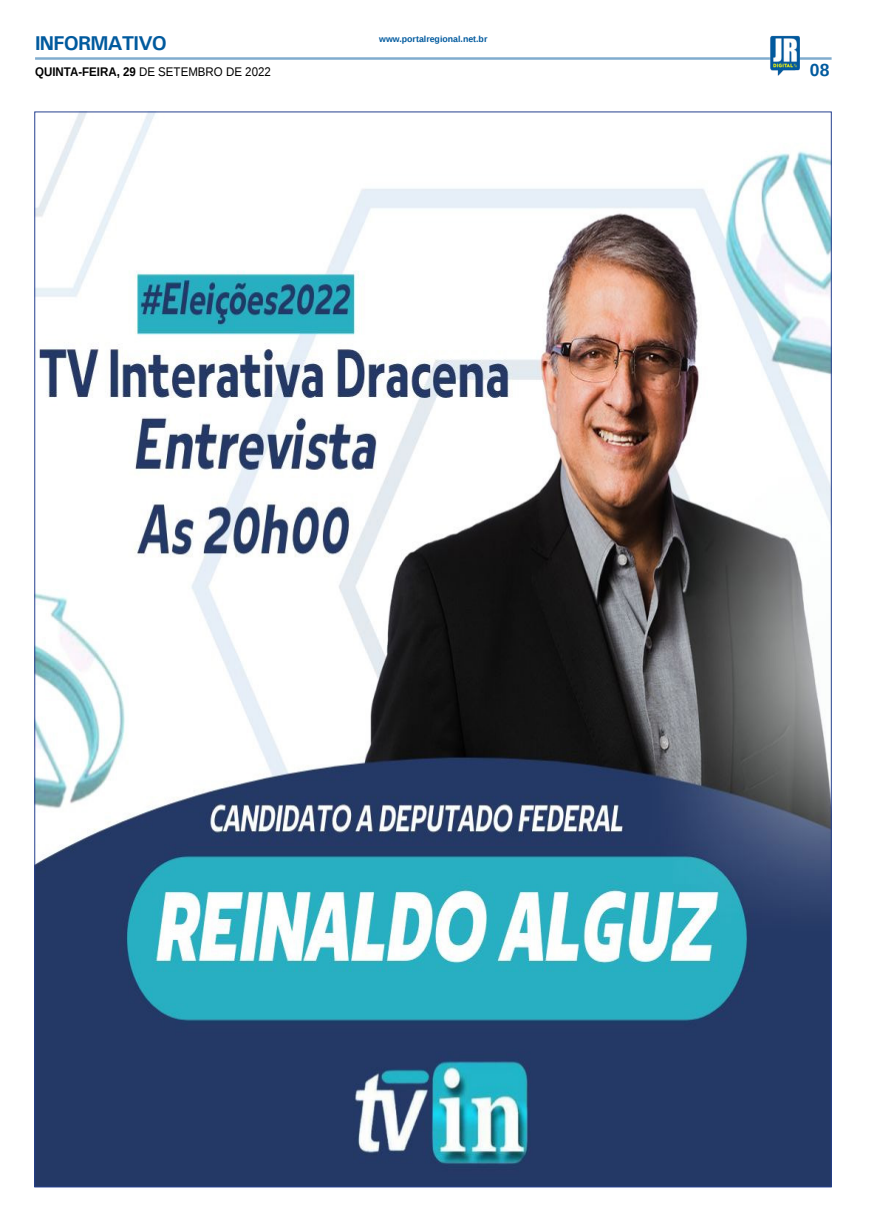
<style>
.page{position:relative;width:869px;height:1223px;background:#fff}
.page>*{position:absolute;margin:0;border:0;box-sizing:border-box;transform-origin:0 0}
.TITULO_PG{font:700 20px "Univers";letter-spacing:-.04em;color:#005a9e}
.TÍTULO{font:700 17.5px "Liberation Sans";color:#005a9e}
.DATA_PG{font:12.5px "Liberation Sans";color:#000;scale:.92 1}
.DATA_PG-2{font:700 8.75px "Liberation Sans";color:#005a9e}
.s1{font-weight:700}
</style>
<div class="page">
<hr style="left:35px;top:57px;width:796px;height:3px;background:#005a9e">
<img style="left:769px;top:36px;width:30px;height:40px">
<img style="left:36px;top:114px;width:793px;height:1071px">
<p class="TITULO_PG" style="left:35px;top:31px;width:133px">INFORMATIVO</p>
<p class="DATA_PG" style="left:35px;top:65px;width:258px"><span class="s1">QUINTA-FEIRA, 29</span> DE SETEMBRO DE 2022</p>
<p class="DATA_PG-2" style="left:379px;top:33px;width:110px">www.portalregional.net.br</p>
<p class="TÍTULO" style="left:809px;top:58px;width:21px">08</p>
</div>
